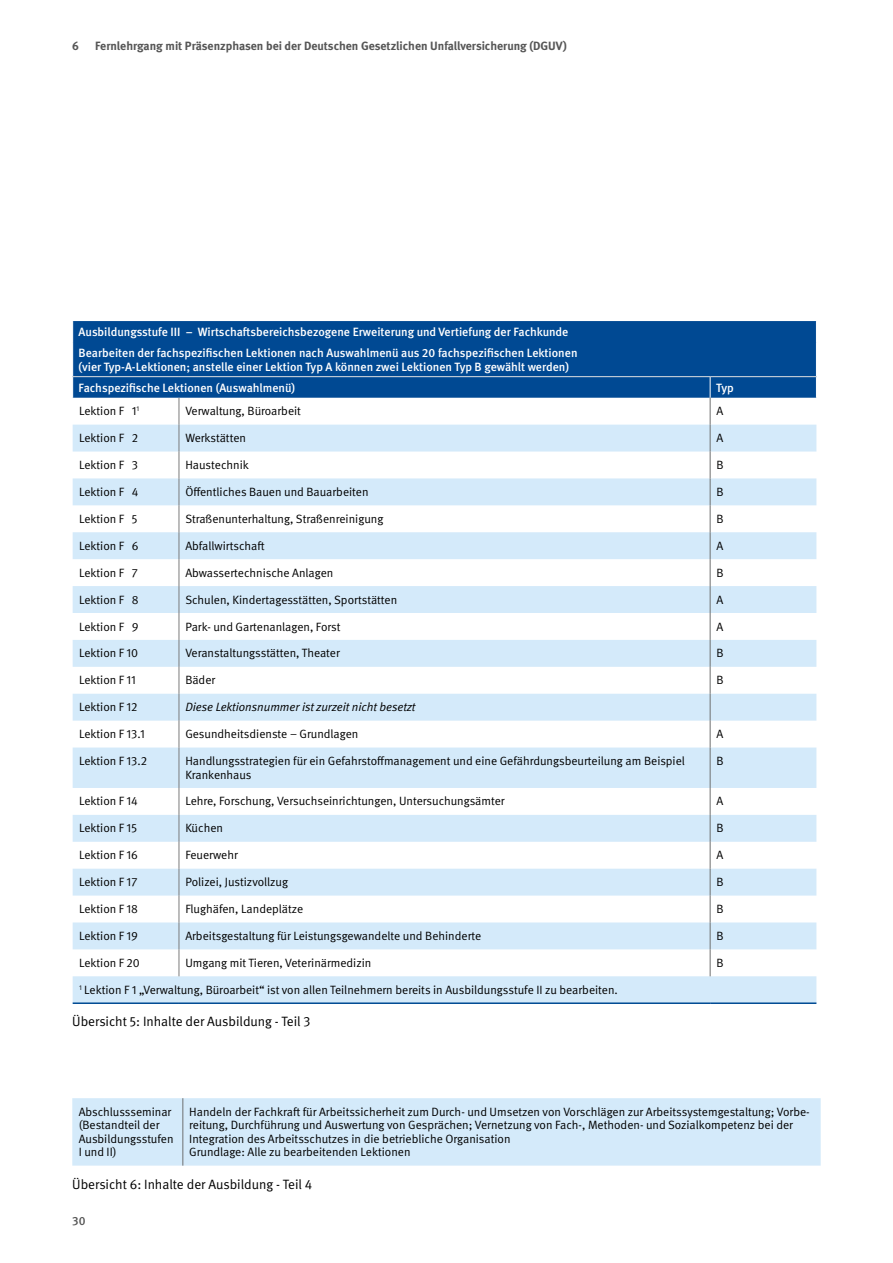
<style>
.page{position:relative;width:893px;height:1263px;background:#fff}
.page>*{position:absolute;margin:0;border:0;box-sizing:border-box;transform-origin:0 0}
.t1{font:13.5px "DGUV Meta";color:#000}
.t2{font:12px/13.5px "DGUV Meta";color:#000}
.t3{font:500 12px/21px "DGUV Meta";color:#fff}
.t4{font:700 12px "DGUV Meta";color:#565656}
.t5{font:italic 12px "DGUV Meta";color:#000}
.t6{font:500 12px "DGUV Meta";color:#565656}
</style>
<div class="page">
<div style="left:73px;top:321px;width:743px;height:77px;background:#004993"></div>
<svg style="left:73px;top:425px;width:743px;height:577px;fill:#d4eafa"></svg>
<svg style="left:710px;top:377px;width:1px;height:370px"></svg>
<hr style="left:710px;top:747px;width:1px;height:41px;background:#6e7070">
<svg style="left:710px;top:788px;width:1px;height:188px"></svg>
<svg style="left:179px;top:398px;width:1px;height:349px"></svg>
<hr style="left:179px;top:747px;width:1px;height:41px;background:#7b7b7c">
<svg style="left:179px;top:788px;width:1px;height:188px"></svg>
<hr style="left:73px;top:1002px;width:106px;height:2px;background:#004a93">
<hr style="left:179px;top:1002px;width:531px;height:2px;background:#004a93">
<hr style="left:710px;top:1002px;width:106px;height:2px;background:#004a93">
<svg style="left:72px;top:321px;width:1px;height:21px"></svg>
<svg style="left:72px;top:377px;width:1px;height:21px"></svg>
<hr style="left:72px;top:376px;width:107px;height:1px;background:#e1e1e1">
<hr style="left:179px;top:376px;width:531px;height:1px;background:#e1e1e1">
<hr style="left:710px;top:376px;width:107px;height:1px;background:#e1e1e1">
<div style="left:72px;top:1098px;width:749px;height:67px;background:#d4eafa"></div>
<hr style="left:182px;top:1098px;width:1px;height:67px;background:#6e7070">
<p class="t4" style="left:72px;top:39px;width:8px">6</p>
<p class="t4" style="left:95px;top:39px;width:473px">Fernlehrgang mit Präsenzphasen bei der Deutschen Gesetzlichen Unfallversicherung (DGUV)</p>
<p class="t3" style="left:79px;top:322px;width:500px">Ausbildungsstufe III – Wirtschaftsbereichsbezogene Erweiterung und Vertiefung der Fachkunde<br>Bearbeiten der fachspezifischen Lektionen nach Auswahlmenü aus 20 fachspezifischen Lektionen</p>
<p class="t3" style="left:79px;top:356px;width:492px">(vier Typ-A-Lektionen; anstelle einer Lektion Typ A können zwei Lektionen Typ B gewählt werden)<br>Fachspezifische Lektionen (Auswahlmenü)</p>
<p class="t3" style="left:716px;top:377px;width:19px">Typ</p>
<p class="t2" style="left:79px;top:405px;width:62px">Lektion F 1<sup>1</sup></p>
<p class="t2" style="left:185px;top:405px;width:117px">Verwaltung, Büroarbeit</p>
<p class="t2" style="left:716px;top:405px;width:8px">A</p>
<p class="t2" style="left:79px;top:432px;width:60px">Lektion F 2</p>
<p class="t2" style="left:185px;top:432px;width:62px">Werkstätten</p>
<p class="t2" style="left:716px;top:432px;width:8px">A</p>
<p class="t2" style="left:79px;top:458px;width:60px">Lektion F 3</p>
<p class="t2" style="left:185px;top:458px;width:65px">Haustechnik</p>
<p class="t2" style="left:716px;top:458px;width:9px">B</p>
<p class="t2" style="left:79px;top:485px;width:61px">Lektion F 4</p>
<p class="t2" style="left:185px;top:485px;width:185px">Öffentliches Bauen und Bauarbeiten</p>
<p class="t2" style="left:716px;top:485px;width:9px">B</p>
<p class="t2" style="left:79px;top:512px;width:60px">Lektion F 5</p>
<p class="t2" style="left:185px;top:512px;width:200px">Straßenunterhaltung, Straßenreinigung</p>
<p class="t2" style="left:716px;top:512px;width:9px">B</p>
<p class="t2" style="left:79px;top:539px;width:61px">Lektion F 6</p>
<p class="t2" style="left:185px;top:539px;width:81px">Abfallwirtschaft</p>
<p class="t2" style="left:716px;top:539px;width:8px">A</p>
<p class="t2" style="left:79px;top:566px;width:60px">Lektion F 7</p>
<p class="t2" style="left:185px;top:566px;width:150px">Abwassertechnische Anlagen</p>
<p class="t2" style="left:716px;top:566px;width:9px">B</p>
<p class="t2" style="left:79px;top:593px;width:61px">Lektion F 8</p>
<p class="t2" style="left:185px;top:593px;width:213px">Schulen, Kindertagesstätten, Sportstätten</p>
<p class="t2" style="left:716px;top:593px;width:8px">A</p>
<p class="t2" style="left:79px;top:620px;width:61px">Lektion F 9</p>
<p class="t2" style="left:185px;top:620px;width:157px">Park- und Gartenanlagen, Forst</p>
<p class="t2" style="left:716px;top:620px;width:8px">A</p>
<p class="t2" style="left:79px;top:647px;width:61px">Lektion F 10</p>
<p class="t2" style="left:185px;top:647px;width:156px">Veranstaltungsstätten, Theater</p>
<p class="t2" style="left:716px;top:647px;width:9px">B</p>
<p class="t2" style="left:79px;top:674px;width:58px">Lektion F 11</p>
<p class="t2" style="left:185px;top:674px;width:31px">Bäder</p>
<p class="t2" style="left:716px;top:674px;width:9px">B</p>
<p class="t2" style="left:79px;top:701px;width:60px">Lektion F 12</p>
<p class="t5" style="left:185px;top:700px;width:232px">Diese Lektionsnummer ist zurzeit nicht besetzt</p>
<p class="t2" style="left:79px;top:727px;width:67px">Lektion F 13.1</p>
<p class="t2" style="left:185px;top:727px;width:175px">Gesundheitsdienste – Grundlagen</p>
<p class="t2" style="left:716px;top:727px;width:8px">A</p>
<p class="t2" style="left:79px;top:754px;width:69px">Lektion F 13.2</p>
<p class="t2" style="left:185px;top:754px;width:501px">Handlungsstrategien für ein Gefahrstoffmanagement und eine Gefährdungsbeurteilung am Beispiel<br>Krankenhaus</p>
<p class="t2" style="left:716px;top:754px;width:9px">B</p>
<p class="t2" style="left:79px;top:795px;width:60px">Lektion F 14</p>
<p class="t2" style="left:185px;top:795px;width:321px">Lehre, Forschung, Versuchseinrichtungen, Untersuchungsämter</p>
<p class="t2" style="left:716px;top:795px;width:8px">A</p>
<p class="t2" style="left:79px;top:822px;width:60px">Lektion F 15</p>
<p class="t2" style="left:185px;top:822px;width:39px">Küchen</p>
<p class="t2" style="left:716px;top:822px;width:9px">B</p>
<p class="t2" style="left:79px;top:849px;width:60px">Lektion F 16</p>
<p class="t2" style="left:185px;top:849px;width:54px">Feuerwehr</p>
<p class="t2" style="left:716px;top:849px;width:8px">A</p>
<p class="t2" style="left:79px;top:875px;width:60px">Lektion F 17</p>
<p class="t2" style="left:185px;top:875px;width:104px">Polizei, Justizvollzug</p>
<p class="t2" style="left:716px;top:875px;width:9px">B</p>
<p class="t2" style="left:79px;top:902px;width:61px">Lektion F 18</p>
<p class="t2" style="left:185px;top:902px;width:119px">Flughäfen, Landeplätze</p>
<p class="t2" style="left:716px;top:902px;width:9px">B</p>
<p class="t2" style="left:79px;top:929px;width:60px">Lektion F 19</p>
<p class="t2" style="left:185px;top:929px;width:298px">Arbeitsgestaltung für Leistungsgewandelte und Behinderte</p>
<p class="t2" style="left:716px;top:929px;width:9px">B</p>
<p class="t2" style="left:79px;top:956px;width:62px">Lektion F 20</p>
<p class="t2" style="left:185px;top:956px;width:187px">Umgang mit Tieren, Veterinärmedizin</p>
<p class="t2" style="left:716px;top:956px;width:9px">B</p>
<p class="t2" style="left:79px;top:983px;width:540px"><sup>1</sup> Lektion F 1 „Verwaltung, Büroarbeit“ ist von allen Teilnehmern bereits in Ausbildungsstufe II zu bearbeiten.</p>
<p class="t1" style="left:72px;top:1013px;width:240px">Übersicht 5: Inhalte der Ausbildung - Teil 3</p>
<p class="t2" style="left:79px;top:1105px;width:96px">Abschlussseminar (Bestandteil der<br>Ausbildungsstufen<br>I und II)</p>
<p class="t2" style="left:189px;top:1105px;width:622px">Handeln der Fachkraft für Arbeitssicherheit zum Durch- und Umsetzen von Vorschlägen zur Arbeitssystemgestaltung; Vorbe&shy;reitung, Durchführung und Auswertung von Gesprächen; Vernetzung von Fach-, Methoden- und Sozialkompetenz bei der Integration des Arbeitsschutzes in die betriebliche Organisation<br>Grundlage: Alle zu bearbeitenden Lektionen</p>
<p class="t1" style="left:72px;top:1176px;width:241px">Übersicht 6: Inhalte der Ausbildung - Teil 4</p>
<p class="t6" style="left:72px;top:1213px;width:15px">30</p>
</div>
